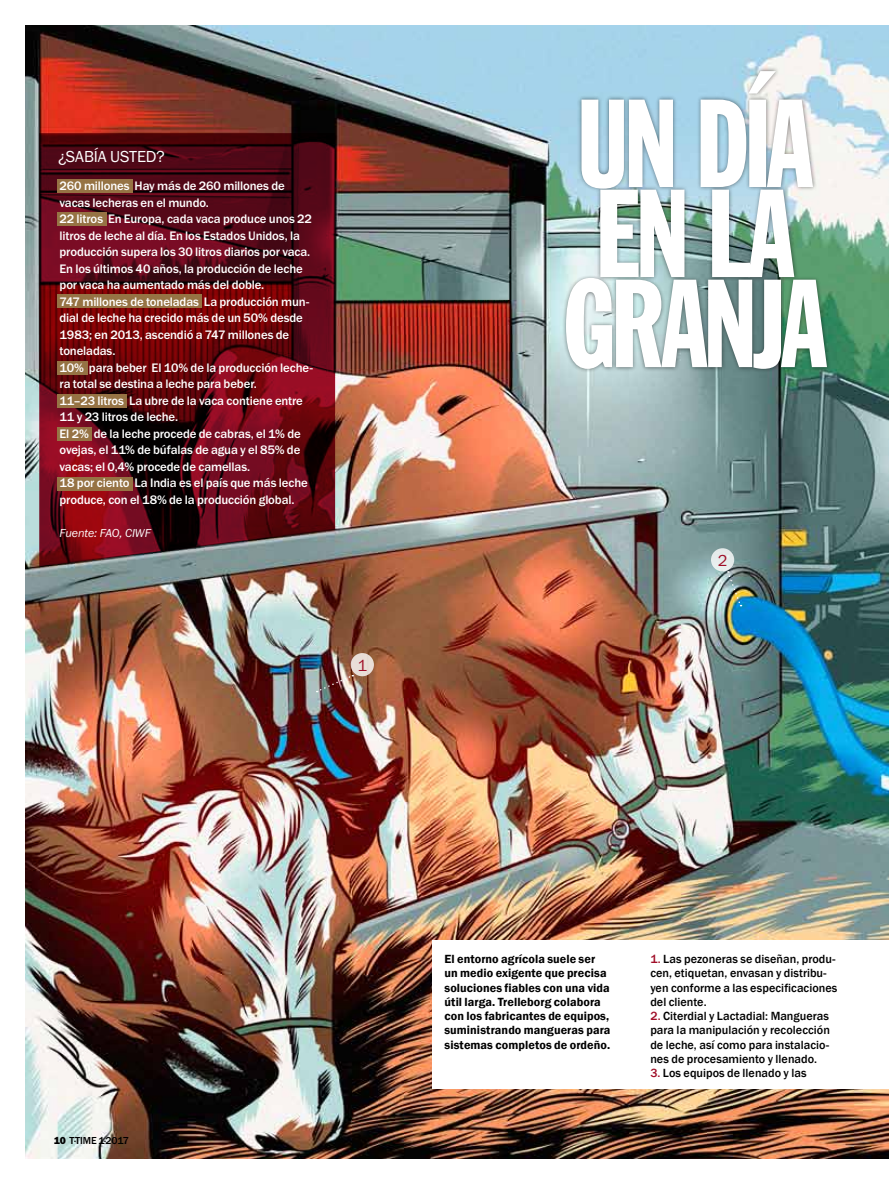
<style>
.page{position:relative;width:889px;height:1183px;background:#fff}
.page>*{position:absolute;margin:0;border:0;box-sizing:border-box;transform-origin:0 0}
.t1{font:extra-condensed 123.75px/90px "Franklin Gothic BT";letter-spacing:-.04em;color:#fff}
.t2{font:16.5px "Franklin Got T";letter-spacing:-.01em;color:#fff}
.t3{font:16.5px "Franklin Got T";color:#a00e28}
.t4{font:500 12.75px/16.5px "Franklin Got T";letter-spacing:-.01em;color:#fff}
.t5{font:500 12.15px/14.2px "Franklin Gothic";color:#000}
.t6{font:600 12.15px/14.2px "Franklin Gothic";letter-spacing:.005em;color:#000}
.t7{font:italic 12px "Franklin Got T";letter-spacing:-.005em;color:#fff}
.t8{font:500 10.5px "Franklin Got T";letter-spacing:-.015em;color:#000}
.s1{font-family:"Franklin Got T Heav";font-weight:400}
.s2{color:#a00e28}
</style>
<div class="page">
<img style="left:26px;top:26px;width:863px;height:1132px">
<div style="left:432px;top:940px;width:457px;height:149px;background:#fff"></div>
<svg style="left:39px;top:133px;width:296px;height:433px;background:#5d0c17"></svg>
<div style="left:562px;top:66px;width:269px;height:307px;background:#000;opacity:.5"></div>
<svg style="left:317px;top:674px;width:36px;height:18px"></svg>
<div style="left:57px;top:477px;width:75px;height:13px;background:#967344"></div>
<div style="left:57px;top:179px;width:75px;height:13px;background:#967344"></div>
<div style="left:57px;top:212px;width:49px;height:14px;background:#967344"></div>
<div style="left:57px;top:294px;width:145px;height:14px;background:#967344"></div>
<div style="left:57px;top:360px;width:30px;height:14px;background:#967344"></div>
<div style="left:57px;top:427px;width:35px;height:14px;background:#967344"></div>
<div style="left:57px;top:394px;width:70px;height:14px;background:#967344"></div>
<svg style="left:727px;top:571px;width:14px;height:35px"></svg>
<div style="left:351px;top:653px;width:23px;height:23px;background:#e8ded7;border-radius:50%"></div>
<div style="left:711px;top:548px;width:23px;height:23px;background:#e6ecec;border-radius:50%"></div>
<p class="t2" style="left:58px;top:147px;width:108px">¿SABÍA USTED?</p>
<p class="t4" style="left:60px;top:177px;width:255px">260 millones Hay más de 260 millones de vacas lecheras en el mundo.<br>22 litros En Europa, cada vaca produce unos 22 litros de leche al día. En los Estados Unidos, la producción supera los 30 litros diarios por vaca.<br>En los últimos 40 años, la producción de leche por vaca ha aumentado más del doble.<br>747 millones de toneladas La producción mun&shy;dial de leche ha crecido más de un 50% desde 1983; en 2013, ascendió a 747 millones de toneladas.<br>10% para beber El 10% de la producción leche&shy;ra total se destina a leche para beber.<br>11–23 litros La ubre de la vaca contiene entre 11 y 23 litros de leche.<br>El 2% de la leche procede de cabras, el 1% de ovejas, el 11% de búfalas de agua y el 85% de vacas; el 0,4% procede de camellas.<br>18 por ciento La India es el país que más leche produce, con el 18% de la producción global.</p>
<p class="t7" style="left:60px;top:526px;width:93px">Fuente: FAO, CIWF</p>
<p class="t3" style="left:358px;top:655px;width:11px">1</p>
<p class="t1" style="left:562px;top:99px;width:266px">UN DÍA<br>EN LA<br>GRANJA</p>
<p class="t3" style="left:718px;top:551px;width:11px">2</p>
<p class="t8" style="left:54px;top:1134px;width:77px"><span class="s1">10</span> T·TIME 1·2017</p>
<p class="t6" style="left:444px;top:951px;width:167px">El entorno agrícola suele ser un medio exigente que precisa soluciones fiables con una vida útil larga. Trelleborg colabora con los fabricantes de equipos, suministrando mangueras para sistemas completos de ordeño.</p>
<p class="t5" style="left:650px;top:951px;width:189px"><span class="s2">1.</span> Las pezoneras se diseñan, produ&shy;cen, etiquetan, envasan y distribu&shy;yen conforme a las especificaciones del cliente.</p>
<p class="t5" style="left:650px;top:1008px;width:181px;text-align:justify"><span class="s2">2.</span> Citerdial y Lactadial: Mangueras para la manipulación y recolección de leche, así como para instalacio&shy;nes de procesamiento y llenado.</p>
<p class="t5" style="left:650px;top:1065px;width:158px"><span class="s2">3.</span> Los equipos de llenado y las</p>
</div>
